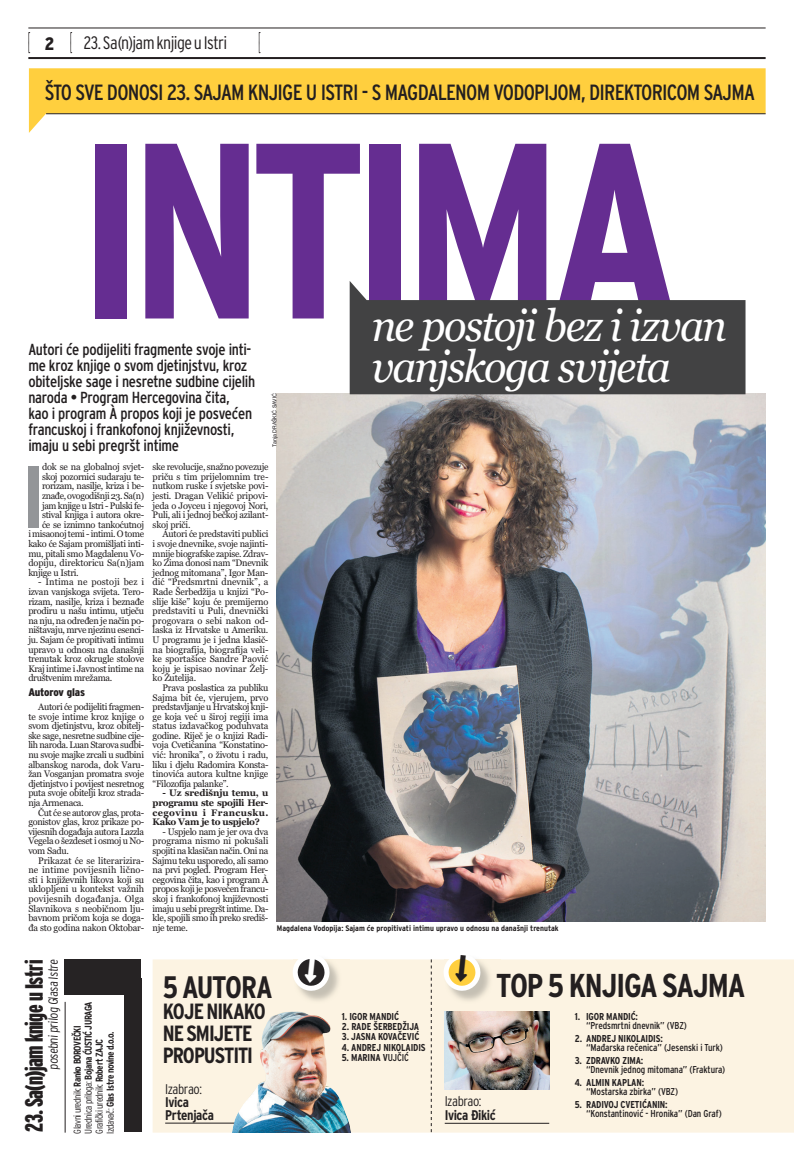
<style>
.page{position:relative;width:794px;height:1163px;background:#fff}
.page>*{position:absolute;margin:0;border:0;box-sizing:border-box;transform-origin:0 0}
.t1{font:700 condensed 249.4px "Interstate";letter-spacing:-.06em;color:#652d91}
.t2{font:700 condensed 87.7px "Interstate";color:#939598}
.t3{font:italic 44.2px/41.2px "Georgia";letter-spacing:-.04em;color:#fff;scale:.95 1}
.t4{font:700 condensed 33px "Interstate";letter-spacing:-.035em;color:#231f20}
.t5{font:700 condensed 31px "Interstate";letter-spacing:-.04em;color:#231f20}
.t6{font:900 25px "Interstate Compres";letter-spacing:-.02em;color:#231f20}
.t7{font:condensed 22px "Interstate";letter-spacing:-.035em;color:#231f20}
.t8{font:700 condensed 22px/21.7px "Interstate";letter-spacing:-.045em;color:#231f20}
.t9{font:300 condensed 18px "Interstate";letter-spacing:-.03em;color:#231f20}
.t10{font:900 condensed 18px "Interstate";color:#231f20}
.t11{font:condensed 16px/16px "Interstate";letter-spacing:-.015em;color:#231f20}
.t12{font:700 condensed 14px/13px "Interstate";letter-spacing:-.03em;color:#231f20}
.t13{font:300 condensed 14px "Interstate";letter-spacing:-.035em;color:#231f20}
.t14{font:300 condensed 13.2px "Interstate";letter-spacing:-.03em;color:#231f20}
.t15{font:900 condensed 11px "Interstate";letter-spacing:-.01em;color:#231f20;scale:1.07 1}
.t16{font:700 condensed 10px "Interstate";letter-spacing:-.015em;color:#231f20}
.t17{font:condensed 10px "Interstate";letter-spacing:-.01em;color:#231f20}
.t18{font:700 condensed 10px/11px "Interstate";letter-spacing:-.05em;color:#231f20}
.t19{font:9.4px/9.6px "Georgia";letter-spacing:-.035em;color:#231f20;text-align:justify}
.t20{font:9.4px/9.6px "Georgia";letter-spacing:-.035em;color:#231f20;text-align:justify;scale:.96 1}
.t21{font:700 9.4px/9.6px "Georgia";letter-spacing:-.035em;color:#231f20;text-align:justify}
.t22{font:9.4px "Georgia";letter-spacing:-.01em;color:#231f20}
.t23{font:700 condensed 8px "Interstate";color:#231f20;scale:1.07 1}
.t24{font:5.4px "Swiss 721 BT";color:#231f20}
.s1{font-weight:300}
.s2{font-weight:400}
</style>
<div class="page">
<div style="left:153px;top:959px;width:641px;height:173px;background:#fcf3e2"></div>
<svg style="left:431px;top:959px;width:1px;height:172px"></svg>
<img style="left:445px;top:959px;width:55px;height:51px">
<div style="left:64px;top:959px;width:77px;height:35px;background:#262324"></div>
<div style="left:124px;top:978px;width:17px;height:153px;background:#262324"></div>
<img style="left:294px;top:959px;width:56px;height:51px">
<hr style="left:65px;top:1001px;width:1px;height:131px;background:#231f20">
<img style="left:445px;top:1011px;width:104px;height:78px">
<hr style="left:445px;top:1122px;width:104px;height:1px;background:#231f20">
<hr style="left:165px;top:1122px;width:95px;height:1px;background:#231f20">
<svg style="left:29px;top:68px;width:736px;height:65px;fill:#ffcf3e"></svg>
<img style="left:232px;top:1011px;width:119px;height:120px">
<img style="left:277px;top:393px;width:488px;height:527px">
<svg style="left:350px;top:281px;width:395px;height:113px;fill:#424243"></svg>
<hr style="left:46px;top:114px;width:719px;height:1px;background:#231f20">
<svg style="left:70px;top:32px;width:2px;height:21px"></svg>
<svg style="left:29px;top:32px;width:1px;height:21px"></svg>
<svg style="left:259px;top:32px;width:1px;height:21px"></svg>
<hr style="left:28px;top:57px;width:737px;height:2px;background:#231f20">
<hr style="left:28px;top:28px;width:737px;height:1px;background:#231f20">
<svg style="left:440px;top:959px;width:44px;height:34px"></svg>
<svg style="left:289px;top:959px;width:44px;height:34px"></svg>
<h3 class="t10" style="left:45px;top:37px;width:11px">2</h3>
<h3 class="t9" style="left:84px;top:36px;width:145px">23. Sa(n)jam knjige u Istri</h3>
<h3 class="t7" style="left:45px;top:84px;width:711px">ŠTO SVE DONOSI 23. SAJAM KNJIGE U ISTRI - S MAGDALENOM VODOPIJOM, DIREKTORICOM SAJMA</h3>
<h1 class="t1" style="left:78px;top:138px;width:605px">INTIMA</h1>
<h3 class="t3" style="left:372px;top:309px;width:375px">ne postoji bez i izvan vanjskoga svijeta</h3>
<p class="t11" style="left:28px;top:343px;width:228px">Autori će podijeliti fragmente svoje inti&shy;me kroz knjige o svom djetinjstvu, kroz obiteljske sage i nesretne sudbine cijelih naroda • Program Hercegovina čita,<br>kao i program À propos koji je posvećen francuskoj i frankofonoj književnosti, imaju u sebi pregršt intime</p>
<p class="t24" style="left:272px;top:446px;width:55px;rotate:-90deg">Tanja DRAŠKI- SAVI-</p>
<h2 class="t2" style="left:22px;top:464px;width:24px">I</h2>
<p class="t19" style="left:42px;top:463px;width:104px">dok se na globalnoj svjet-</p>
<p class="t20" style="left:153px;top:463px;width:122px">ske revolucije, snažno povezuje priču s tim prijelomnim tre&shy;nutkom ruske i svjetske povi&shy;jesti. Dragan Velikić pripovi&shy;jeda o Joyceu i njegovoj Nori, Puli, ali i jednoj bečkoj azilant&shy;skoj priči.</p>
<p class="t19" style="left:153px;top:530px;width:117px;text-indent:10px">Autori će predstaviti publici i svoje dnevnike, svoje najinti&shy;mnije biografske zapise. Zdrav&shy;ko Zima donosi nam “Dnevnik jednog mitomana”, Igor Man&shy;dić “Predsmrtni dnevnik”, a Rade Šerbedžija u knjizi “Po&shy;slije kiše” koju će premijerno predstaviti u Puli, dnevnički progovara o sebi nakon od&shy;laska iz Hrvatske u Ameriku.<br>U programu je i jedna klasič&shy;na biografija, biografija veli&shy;ke sportašice Sandre Paović koju je ispisao novinar Želj&shy;ko Žutelija.</p>
<p class="t19" style="left:153px;top:683px;width:117px;text-indent:10px">Prava poslastica za publiku Sajma bit će, vjerujem, prvo predstavljanje u Hrvatskoj knji&shy;ge koja već u široj regiji ima status izdavačkog poduhvata godine. Riječ je o knjizi Radi&shy;voja Cvetićanina “Konstatino&shy;vić: hronika”, o životu i radu, liku i djelu Radomira Konsta&shy;tinovića autora kultne knjige “Filozofija palanke”.</p>
<p class="t21" style="left:153px;top:789px;width:117px;text-indent:10px">- Uz središnju temu, u programu ste spojili Her&shy;cegovinu i Francusku.<br>Kako Vam je to uspjelo?</p>
<p class="t19" style="left:153px;top:827px;width:117px;text-indent:10px">- Uspjelo nam je jer ova dva programa nismo ni pokušali spojiti na klasičan način. Oni na Sajmu teku usporedo, ali samo na prvi pogled. Program Her&shy;cegovina čita, kao i program À propos koji je posvećen francu&shy;skoj i frankofonoj književnosti imaju u sebi pregršt intime. Da&shy;kle, spojili smo ih preko središ&shy;nje teme.</p>
<p class="t19" style="left:42px;top:472px;width:104px">skoj pozornici sudaraju te-</p>
<p class="t19" style="left:42px;top:482px;width:104px">rorizam, nasilje, kriza i be-</p>
<p class="t20" style="left:42px;top:491px;width:108px">znađe, ovogodišnji 23. Sa(n)</p>
<p class="t20" style="left:42px;top:501px;width:108px">jam knjige u Istri - Pulski fe-</p>
<p class="t19" style="left:42px;top:511px;width:104px">stival knjiga i autora okre-</p>
<p class="t19" style="left:42px;top:520px;width:104px">će se iznimno tankoćutnoj</p>
<p class="t20" style="left:28px;top:530px;width:122px">i misaonoj temi - intimi. O tome</p>
<p class="t19" style="left:28px;top:539px;width:117px">kako će Sajam promišljati inti-</p>
<p class="t19" style="left:28px;top:549px;width:117px">mu, pitali smo Magdalenu Vo-</p>
<p class="t22" style="left:28px;top:559px;width:117px">dopiju, direktoricu Sa(n)jam</p>
<p class="t19" style="left:28px;top:568px;width:52px">knjige u Istri.</p>
<p class="t19" style="left:28px;top:578px;width:117px;text-indent:10px">- Intima ne postoji bez i izvan vanjskoga svijeta. Tero&shy;rizam, nasilje, kriza i beznađe prodiru u našu intimu, utječu na nju, na određen je način po&shy;ništavaju, mrve njezinu esenci&shy;ju. Sajam će propitivati intimu upravo u odnosu na današnji trenutak kroz okrugle stolove Kraj intime i Javnost intime na društvenim mrežama.</p>
<p class="t15" style="left:28px;top:688px;width:54px">Autorov glas</p>
<p class="t19" style="left:28px;top:702px;width:117px;text-indent:10px">Autori će podijeliti fragmen&shy;te svoje intime kroz knjige o svom djetinjstvu, kroz obitelj&shy;ske sage, nesretne sudbine cije&shy;lih naroda. Luan Starova sudbi&shy;nu svoje majke zrcali u sudbini albanskog naroda, dok Varu&shy;žan Vosganjan promatra svoje djetinjstvo i povijest nesretnog puta svoje obitelji kroz strada&shy;nja Armenaca.</p>
<p class="t19" style="left:28px;top:808px;width:117px;text-indent:10px">Čut će se autorov glas, prota&shy;gonistov glas, kroz prikaze po&shy;vijesnih događaja autora Lazzla Vegela o šezdeset i osmoj u No&shy;vom Sadu.</p>
<p class="t19" style="left:28px;top:856px;width:117px;text-indent:10px">Prikazat će se literarizira&shy;ne intime povijesnih lično&shy;sti i književnih likova koji su uklopljeni u kontekst važnih povijesnih događanja. Olga Slavnikova s neobičnom lju&shy;bavnom pričom koja se doga&shy;đa sto godina nakon Oktobar-</p>
<p class="t23" style="left:277px;top:924px;width:265px">Magdalena Vodopija: Sajam će propitivati intimu upravo u odnosu na današnji trenutak</p>
<h3 class="t6" style="left:25px;top:1131px;width:173px;rotate:-90deg">23. Sa(n)jam knige u Istri</h3>
<h3 class="t14" style="left:48px;top:1069px;width:113px;rotate:-90deg">posebni prilog Glasa Istre</h3>
<p class="t18" style="left:73px;top:1133px;width:133px;rotate:-90deg"><span class="s1">Glavni urednik:</span> Ranko BOROVEČKI <span class="s1">Urednica priloga:</span> Bojana ĆUSTIĆ JURAGA <span class="s1">Grafički urednik:</span> Robert ZAJC<br><span class="s1">Izdavač:</span> Glas Istre novine d.o.o.</p>
<h3 class="t5" style="left:163px;top:975px;width:111px">5 AUTORA</h3>
<h3 class="t8" style="left:163px;top:1002px;width:104px">KOJE NIKAKO<br>NE SMIJETE<br>PROPUSTITI</h3>
<h3 class="t13" style="left:165px;top:1083px;width:38px">Izabrao:</h3>
<h3 class="t12" style="left:165px;top:1096px;width:50px">Ivica<br>Prtenjača</h3>
<p class="t16" style="left:342px;top:1012px;width:59px">1. IGOR MANDIĆ</p>
<p class="t16" style="left:342px;top:1022px;width:79px">2. RADE ŠERBEDŽIJA</p>
<p class="t16" style="left:342px;top:1032px;width:79px">3. JASNA KOVAČEVIĆ</p>
<p class="t16" style="left:342px;top:1043px;width:85px">4. ANDREJ NIKOLAIDIS</p>
<p class="t16" style="left:342px;top:1053px;width:69px">5. MARINA V<span class="s2">UJČIĆ</span></p>
<h3 class="t4" style="left:496px;top:973px;width:251px">TOP 5 KNJIGA SAJMA</h3>
<h3 class="t13" style="left:445px;top:1095px;width:38px">Izabrao:</h3>
<h3 class="t12" style="left:445px;top:1109px;width:53px">Ivica Đikić</h3>
<p class="t16" style="left:575px;top:1012px;width:65px">1. IGOR MANDIĆ:</p>
<p class="t17" style="left:586px;top:1021px;width:102px">“Predsmrtni dnevnik” (VBZ)</p>
<p class="t16" style="left:575px;top:1034px;width:90px">2. ANDREJ NIKOLAIDIS:</p>
<p class="t17" style="left:586px;top:1043px;width:138px">“Mađarska rečenica” (Jesenski i Turk)</p>
<p class="t16" style="left:575px;top:1056px;width:70px">3. ZDRAVKO ZIMA:</p>
<p class="t17" style="left:586px;top:1065px;width:141px">“Dnevnik jednog mitomana” (Fraktura)</p>
<p class="t16" style="left:575px;top:1078px;width:71px">4. ALMIN KAPLAN:</p>
<p class="t17" style="left:586px;top:1087px;width:94px">“Mostarska zbirka” (VBZ)</p>
<p class="t16" style="left:575px;top:1100px;width:94px">5. RADIVOJ CVETIĆANIN:</p>
<p class="t17" style="left:586px;top:1109px;width:137px">“Konstantinović - Hronika” (Dan Graf)</p>
</div>
